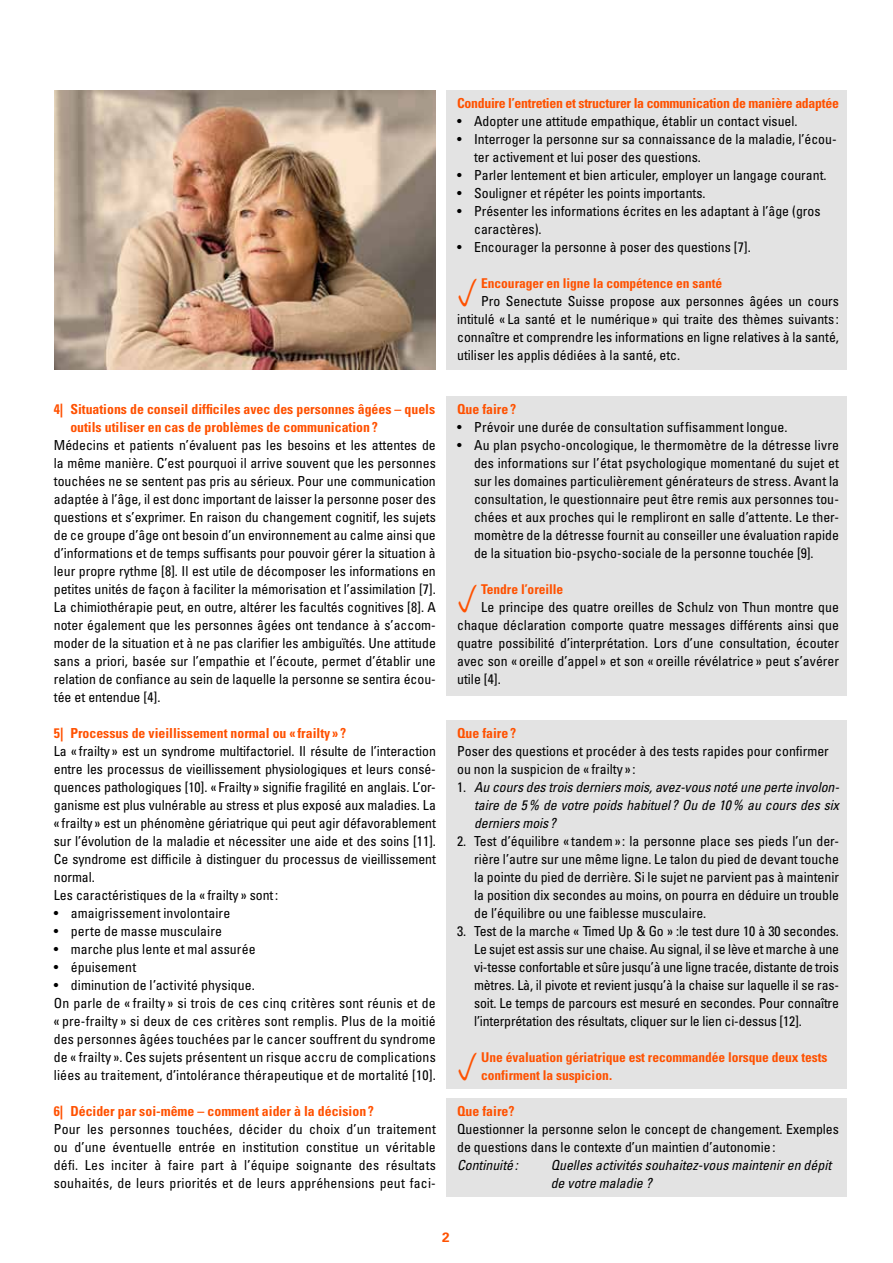
<style>
.page{position:relative;width:893px;height:1263px;background:#fff}
.page>*{position:absolute;margin:0;border:0;box-sizing:border-box;transform-origin:0 0}
.t1{font:condensed 13.8px/18px "Univers LT Std";color:#000;text-align:justify}
.t2{font:700 condensed 13.8px/18px "Univers LT Std";color:#ff5100}
.t3{font:italic condensed 13.8px/18px "Univers LT Std";color:#000;text-align:justify}
.t4{font:700 condensed 13.8px "Univers LT Std";letter-spacing:-.02em;color:#ff5100}
.t5{font:700 condensed 13.5px/18px "Univers LT Std";letter-spacing:-.005em;color:#ff5100}
.t6{font:700 13.5px "Univers LT Std";color:#ff5100}
.s1{font-style:normal}
.s2{font-stretch:normal;font-size:13.8px}
</style>
<div class="page">
<div style="left:446px;top:1098px;width:400px;height:98px;background:#e3e3e3"></div>
<div style="left:446px;top:90px;width:400px;height:280px;background:#e3e3e3"></div>
<div style="left:446px;top:396px;width:400px;height:300px;background:#e3e3e3"></div>
<div style="left:446px;top:720px;width:400px;height:369px;background:#e3e3e3"></div>
<img style="left:54px;top:90px;width:382px;height:280px">
<p class="t2" style="left:70px;top:400px;width:366px;text-indent:-16px">4| Situations de conseil difficiles avec des personnes âgées – quels outils utiliser en cas de problèmes de communication?</p>
<p class="t1" style="left:54px;top:436px;width:384px">Médecins et patients n’évaluent pas les besoins et les attentes de la même manière. C’est pourquoi il arrive souvent que les personnes touchées ne se sentent pas pris au sérieux. Pour une communication adaptée à l’âge, il est donc important de laisser la personne poser des questions et s’exprimer. En raison du changement cognitif, les sujets de ce groupe d’âge ont besoin d’un environnement au calme ainsi que d’informations et de temps suffisants pour pouvoir gérer la situation à leur propre rythme [8]. Il est utile de décomposer les informations en petites unités de façon à faciliter la mémorisation et l’assimilation [7].<br>La chimiothérapie peut, en outre, altérer les facultés cognitives [8]. A noter également que les personnes âgées ont tendance à s’accom&shy;moder de la situation et à ne pas clarifier les ambiguïtés. Une attitude sans a priori, basée sur l’empathie et l’écoute, permet d’établir une relation de confiance au sein de laquelle la personne se sentira écou&shy;tée et entendue [4].</p>
<p class="t2" style="left:54px;top:724px;width:294px">5| Processus de vieillissement normal ou « frailty » ?</p>
<p class="t1" style="left:54px;top:742px;width:384px;text-align:left">La « frailty » est un syndrome multifactoriel. Il résulte de l’interaction entre les processus de vieillissement physiologiques et leurs consé&shy;quences pathologiques [10]. « Frailty » signifie fragilité en anglais. L’or&shy;ganisme est plus vulnérable au stress et plus exposé aux maladies. La « frailty » est un phénomène gériatrique qui peut agir défavorablement sur l’évolution de la maladie et nécessiter une aide et des soins [11].<br>Ce syndrome est difficile à distinguer du processus de vieillissement normal.<br>Les caractéristiques de la « frailty » sont:</p>
<p class="t1" style="left:54px;top:904px;width:178px">• amaigrissement involontaire</p>
<p class="t1" style="left:54px;top:922px;width:170px">• perte de masse musculaire</p>
<p class="t1" style="left:54px;top:940px;width:203px">• marche plus lente et mal assurée</p>
<p class="t1" style="left:54px;top:958px;width:84px">• épuisement</p>
<p class="t1" style="left:54px;top:976px;width:383px;text-align:left">• diminution de l’activité physique.<br>On parle de « frailty » si trois de ces cinq critères sont réunis et de « pre-frailty » si deux de ces critères sont remplis. Plus de la moitié des personnes âgées touchées par le cancer souffrent du syndrome de « frailty ». Ces sujets présentent un risque accru de complications liées au traitement, d’intolérance thérapeutique et de mortalité [10].</p>
<p class="t2" style="left:54px;top:1102px;width:322px">6| Décider par soi-même – comment aider à la décision?</p>
<p class="t1" style="left:54px;top:1120px;width:383px">Pour les personnes touchées, décider du choix d’un traitement ou d’une éventuelle entrée en institution constitue un véritable défi. Les inciter à faire part à l’équipe soignante des résultats souhaités, de leurs priorités et de leurs appréhensions peut faci-</p>
<p class="t4" style="left:457px;top:95px;width:383px">Conduire l’entretien et structurer la communication de manière adaptée</p>
<p class="t1" style="left:457px;top:112px;width:342px">• Adopter une attitude empathique, établir un contact visuel.</p>
<p class="t1" style="left:474px;top:130px;width:364px;text-indent:-17px">• Interroger la personne sur sa connaissance de la maladie, l’écou&shy;ter activement et lui poser des questions.</p>
<p class="t1" style="left:457px;top:166px;width:371px">• Parler lentement et bien articuler, employer un langage courant.</p>
<p class="t1" style="left:457px;top:184px;width:250px">• Souligner et répéter les points importants.</p>
<p class="t1" style="left:474px;top:202px;width:348px;text-indent:-17px">• Présenter les informations écrites en les adaptant à l’âge (gros caractères).</p>
<p class="t1" style="left:457px;top:238px;width:295px">• Encourager la personne à poser des questions [7].</p>
<p class="t5" style="left:481px;top:274px;width:242px">Encourager en ligne la compétence en santé</p>
<p class="t1" style="left:457px;top:292px;width:383px;text-indent:24px">Pro Senectute Suisse propose aux personnes âgées un cours intitulé « La santé et le numérique» qui traite des thèmes suivants : connaître et comprendre les informations en ligne relatives à la santé, utiliser les applis dédiées à la santé, etc.</p>
<p class="t2" style="left:457px;top:400px;width:61px">Que faire ?</p>
<p class="t1" style="left:457px;top:418px;width:332px">• Prévoir une durée de consultation suffisamment longue.</p>
<p class="t1" style="left:474px;top:436px;width:366px;text-indent:-17px">• Au plan psycho-oncologique, le thermomètre de la détresse livre des informations sur l’état psychologique momentané du sujet et sur les domaines particulièrement générateurs de stress. Avant la consultation, le questionnaire peut être remis aux personnes tou&shy;chées et aux proches qui le rempliront en salle d’attente. Le ther&shy;momètre de la détresse fournit au conseiller une évaluation rapide de la situation bio-psycho-sociale de la personne touchée [9].</p>
<p class="t5" style="left:481px;top:580px;width:83px">Tendre l’oreille</p>
<p class="t1" style="left:457px;top:598px;width:383px;text-indent:24px">Le principe des quatre oreilles de Schulz von Thun montre que chaque déclaration comporte quatre messages différents ainsi que quatre possibilité d’interprétation. Lors d’une consultation, écouter avec son «oreille d’appel » et son «oreille révélatrice» peut s’avérer utile [4].</p>
<p class="t2" style="left:457px;top:724px;width:61px">Que faire?</p>
<p class="t1" style="left:457px;top:742px;width:373px">Poser des questions et procéder à des tests rapides pour confirmer ou non la suspicion de « frailty » :</p>
<p class="t3" style="left:474px;top:778px;width:366px;text-indent:-17px"><span class="s1">1.</span> Au cours des trois derniers mois, avez-vous noté une perte involon&shy;taire de 5% de votre poids habituel ? Ou de 10% au cours des six derniers mois ?</p>
<p class="t1" style="left:474px;top:832px;width:366px;text-indent:-17px">2. Test d’équilibre « tandem» : la personne place ses pieds l’un der&shy;rière l’autre sur une même ligne. Le talon du pied de devant touche la pointe du pied de derrière. Si le sujet ne parvient pas à maintenir la position dix secondes au moins, on pourra en déduire un trouble de l’équilibre ou une faiblesse musculaire.</p>
<p class="t1" style="left:474px;top:922px;width:366px;text-indent:-17px">3. Test de la marche « Timed Up &amp; Go » :le test dure 10 à 30 secondes.<br>Le sujet est assis sur une chaise. Au signal, il se lève et marche à une vi-tesse confortable et sûre jusqu’à une ligne tracée, distante de trois mètres. Là, il pivote et revient jusqu’à la chaise sur laquelle il se ras&shy;soit. Le temps de parcours est mesuré en secondes. Pour connaître l’interprétation des résultats, cliquer sur le lien ci-dessus [12].</p>
<p class="t5" style="left:481px;top:1048px;width:348px">Une évaluation gériatrique est recommandée lorsque deux tests confirment la suspicion<span class="s2">.</span></p>
<p class="t2" style="left:457px;top:1102px;width:59px">Que faire?</p>
<p class="t1" style="left:457px;top:1120px;width:383px">Questionner la personne selon le concept de changement. Exemples de questions dans le contexte d’un maintien d’autonomie:</p>
<p class="t3" style="left:457px;top:1156px;width:62px">Continuité:</p>
<p class="t3" style="left:551px;top:1156px;width:282px">Quelles activités souhaitez-vous maintenir en dépit de votre maladie ?</p>
<p class="t6" style="left:442px;top:1229px;width:9px">2</p>
</div>
